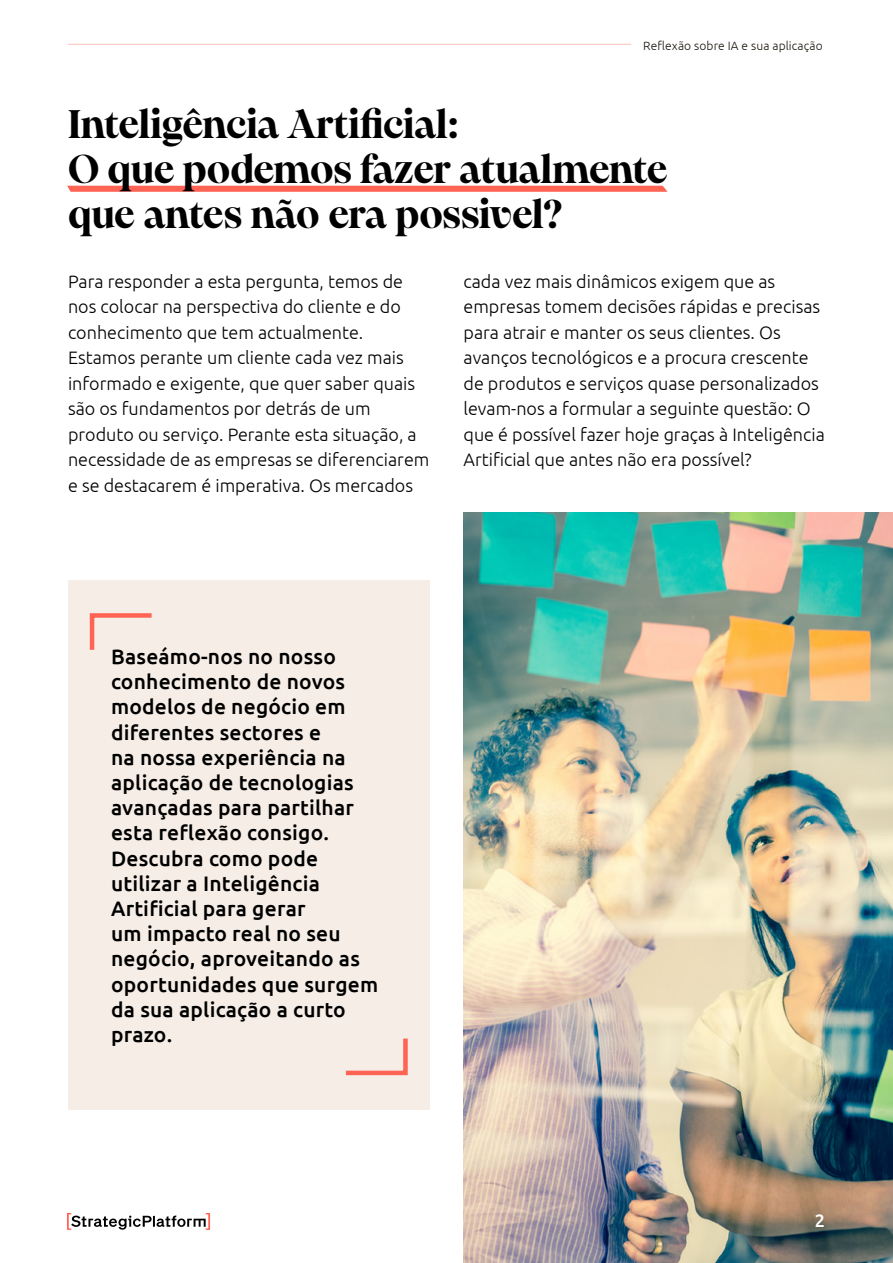
<style>
.page{position:relative;width:893px;height:1263px;background:#fff}
.page>*{position:absolute;margin:0;border:0;box-sizing:border-box;transform-origin:0 0}
.t1{font:700 40.5px/45px "PP Pangaia";letter-spacing:-.015em;color:#000}
.t2{font:500 21px/25.2px "Ubuntu";letter-spacing:.01em;color:#000}
.t3{font:300 18px/25.5px "Ubuntu";color:#000}
.t4{font:500 18px "Ubuntu";color:#fff}
.t5{font:300 12px "Ubuntu";letter-spacing:.01em;color:#1d160f}
</style>
<div class="page">
<svg style="left:67px;top:1213px;width:143px;height:17px"></svg>
<hr style="left:68px;top:44px;width:563px;height:1px;background:#ffc1ba">
<img style="left:463px;top:513px;width:430px;height:750px">
<div style="left:68px;top:580px;width:361px;height:530px;background:#f5ede6"></div>
<svg style="left:89px;top:613px;width:63px;height:37px"></svg>
<svg style="left:346px;top:1038px;width:62px;height:38px"></svg>
<svg style="left:67px;top:186px;width:601px;height:6px"></svg>
<p class="t5" style="left:643px;top:38px;width:181px">Reflexão sobre IA e sua aplicação</p>
<h1 class="t1" style="left:68px;top:100px;width:601px">Inteligência Artificial:<br>O que podemos fazer atualmente que antes não era possivel?</h1>
<p class="t3" style="left:68px;top:268px;width:363px">Para responder a esta pergunta, temos de nos colocar na perspectiva do cliente e do conhecimento que tem actualmente.<br>Estamos perante um cliente cada vez mais informado e exigente, que quer saber quais são os fundamentos por detrás de um produto ou serviço. Perante esta situação, a necessidade de as empresas se diferenciarem e se destacarem é imperativa. Os mercados</p>
<p class="t3" style="left:463px;top:268px;width:363px">cada vez mais dinâmicos exigem que as empresas tomem decisões rápidas e precisas para atrair e manter os seus clientes. Os avanços tecnológicos e a procura crescente de produtos e serviços quase personalizados levam-nos a formular a seguinte questão: O que é possível fazer hoje graças à Inteligência Artificial que antes não era possível?</p>
<p class="t2" style="left:111px;top:643px;width:269px">Baseámo-nos no nosso conhecimento de novos modelos de negócio em diferentes sectores e<br>na nossa experiência na aplicação de tecnologias avançadas para partilhar esta reflexão consigo.<br>Descubra como pode utilizar a Inteligência<br>Artificial para gerar<br>um impacto real no seu negócio, aproveitando as oportunidades que surgem da sua aplicação a curto prazo.</p>
<p class="t4" style="left:815px;top:1209px;width:12px">2</p>
</div>
